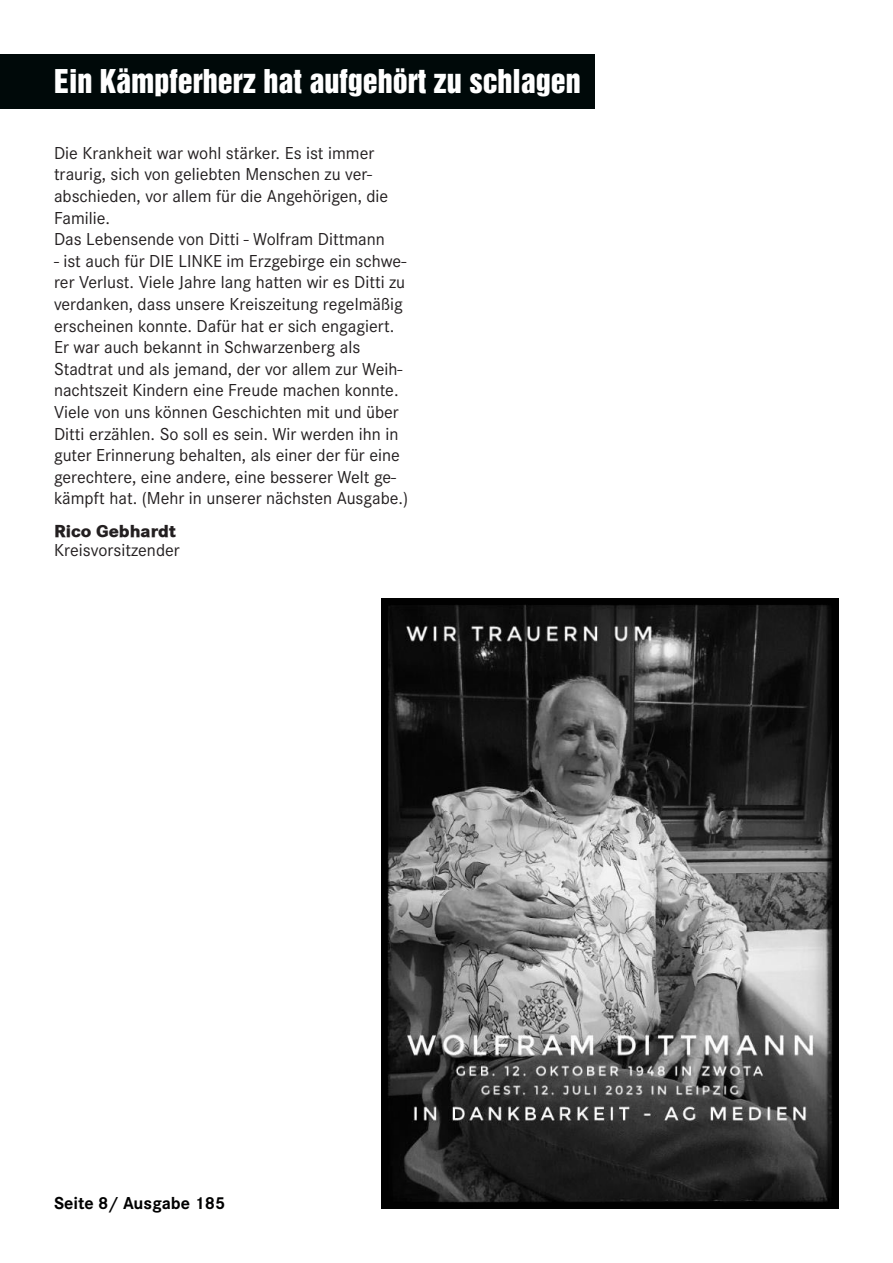
<style>
.page{position:relative;width:893px;height:1263px;background:#fff}
.page>*{position:absolute;margin:0;border:0;box-sizing:border-box;transform-origin:0 0}
.t1{font:30px "Helvetica Inserat LT Std";color:#fff}
.t2{font:18px/21.6px "Corporate S";color:#231f20}
.t3{font:700 18px "Corporate S";color:#000001}
.t4{font:700 18px "Corporate S Extra";color:#231f20}
</style>
<div class="page">
<div style="left:0;top:54px;width:595px;height:54px;background:#000909"></div>
<img style="left:381px;top:598px;width:458px;height:611px">
<p class="t1" style="left:54px;top:63px;width:528px">Ein Kämpferherz hat aufgehört zu schlagen</p>
<p class="t2" style="left:54px;top:142px;width:336px">Die Krankheit war wohl stärker. Es ist immer traurig, sich von geliebten Menschen zu ver&shy;abschieden, vor allem für die Angehörigen, die Familie.</p>
<p class="t2" style="left:54px;top:229px;width:332px">Das Lebensende von Ditti - Wolfram Dittmann</p>
<p class="t2" style="left:54px;top:250px;width:354px">- ist auch für DIE LINKE im Erzgebirge ein schwe&shy;rer Verlust. Viele Jahre lang hatten wir es Ditti zu verdanken, dass unsere Kreiszeitung regelmäßig erscheinen konnte. Dafür hat er sich engagiert.<br>Er war auch bekannt in Schwarzenberg als Stadtrat und als jemand, der vor allem zur Weih&shy;nachtszeit Kindern eine Freude machen konnte.</p>
<p class="t2" style="left:54px;top:401px;width:356px">Viele von uns können Geschichten mit und über Ditti erzählen. So soll es sein. Wir werden ihn in guter Erinnerung behalten, als einer der für eine gerechtere, eine andere, eine besserer Welt ge&shy;kämpft hat. (Mehr in unserer nächsten Ausgabe.)</p>
<p class="t4" style="left:54px;top:520px;width:123px">Rico Gebhardt</p>
<p class="t2" style="left:54px;top:540px;width:127px">Kreisvorsitzender</p>
<p class="t3" style="left:54px;top:1190px;width:173px">Seite 8/ Ausgabe 185</p>
</div>
